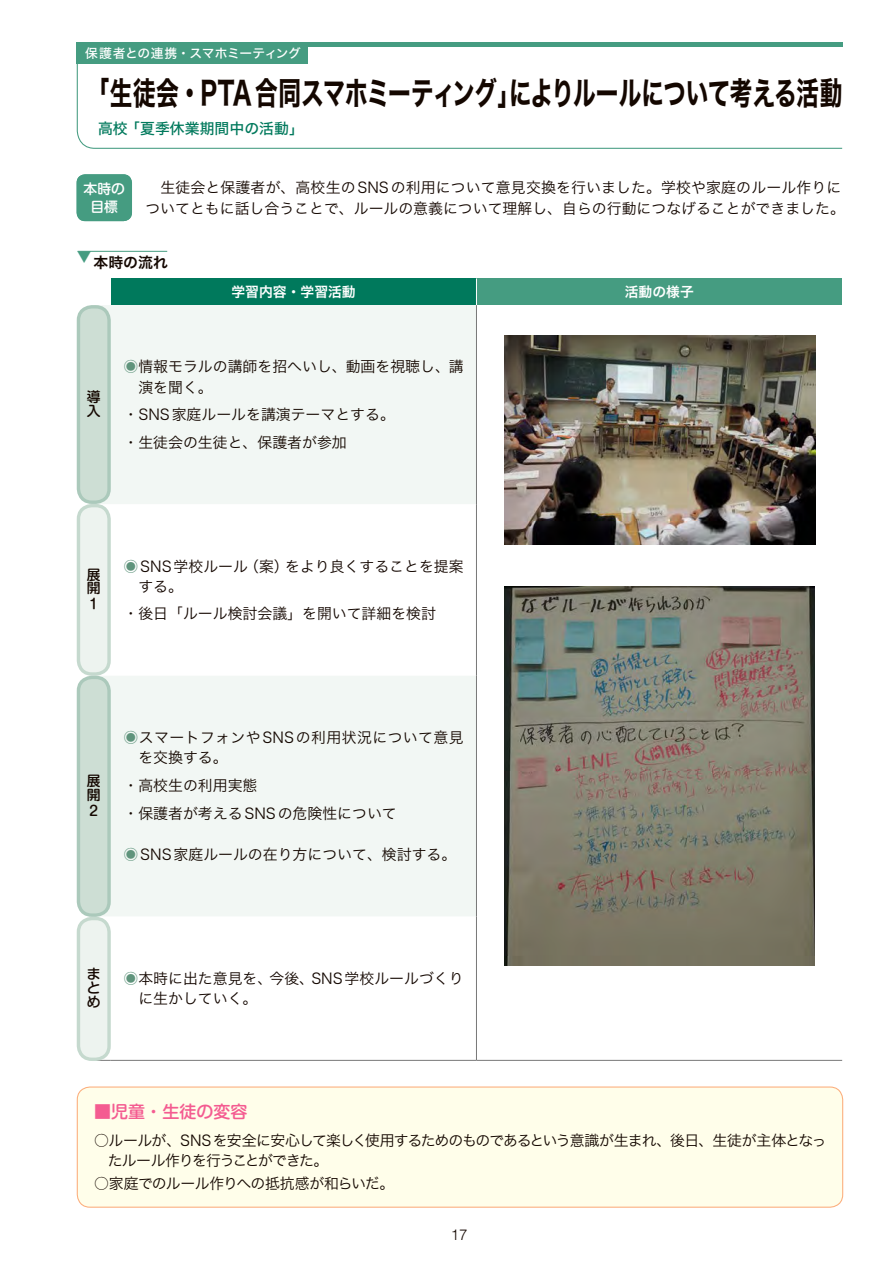
<style>
.page{position:relative;width:893px;height:1263px;background:#fff}
.page>*{position:absolute;margin:0;border:0;box-sizing:border-box;transform-origin:0 0}
.t1{font:31.95px "Hira Kaku Std N W7";letter-spacing:-.02em;color:#140700;scale:.71 1}
.t2{font:500 16.95px "Shin M Go Pr 6";color:#f45c91}
.t3{font:14.85px/20.2px "Hira Kaku Std N W3";color:#140700}
.t4{font:14.85px/19.2px "Hira Kaku Std N W3";letter-spacing:-.065em;color:#140700}
.t5{font:14.85px/20.2px "Hira Kaku Std N W3";letter-spacing:.025em;color:#140700}
.t6{font:14.85px "Hira Kaku Std N W3";letter-spacing:-.04em;color:#140700}
.t7{font:14.85px "Hira Kaku Std N W5";color:#00795c}
.t8{font:14.85px "Hira Kaku Std N W6";color:#140700}
.t9{font:300 14.85px "Helvetica";color:#140700}
.t10{font:13.8px "Hira Kaku Std N W6";color:#fff}
.t11{font:500 13.8px/13.8px "Shin M Go Pr 6";color:#140700}
.t12{font:500 13.8px/17px "Shin M Go Pr 6";color:#fff;text-align:center}
.t13{font:12.75px "Hira Kaku Std N W5";letter-spacing:-.025em;color:#fff}
.s1{color:#5f947c}
</style>
<div class="page">
<svg style="left:76px;top:42px;width:767px;height:107px"></svg>
<hr style="left:99px;top:43px;width:743px;height:4px;background:#459c81">
<div style="left:77px;top:1087px;width:766px;height:120px;background:#fffeea;border-radius:13px"></div>
<div style="left:77px;top:1086px;width:766px;height:122px;border:1px solid #fcad7b;border-radius:13px"></div>
<div style="left:77px;top:174px;width:55px;height:47px;background:#459c81;border-radius:9px"></div>
<div style="left:111px;top:279px;width:365px;height:26px;background:#00795c"></div>
<div style="left:476px;top:279px;width:366px;height:26px;background:#459c81"></div>
<svg style="left:101px;top:305px;width:375px;height:611px;fill:#f2f7f4"></svg>
<svg style="left:476px;top:279px;width:1px;height:26px"></svg>
<hr style="left:476px;top:305px;width:1px;height:199px;background:#787878">
<hr style="left:476px;top:504px;width:1px;height:172px;background:#787878">
<hr style="left:476px;top:676px;width:1px;height:240px;background:#787878">
<hr style="left:476px;top:916px;width:1px;height:144px;background:#787878">
<hr style="left:476px;top:1060px;width:366px;height:1px;background:#787878">
<hr style="left:111px;top:1060px;width:365px;height:1px;background:#787878">
<hr style="left:78px;top:251px;width:89px;height:1px;background:#459c81">
<div style="left:78px;top:506px;width:31px;height:168px;background:#edf3ef;border-radius:14px"></div>
<div style="left:77px;top:504px;width:34px;height:172px;border:3px solid #c5d9ce;border-radius:14px"></div>
<div style="left:78px;top:918px;width:31px;height:141px;background:#edf3ef;border-radius:14px"></div>
<div style="left:77px;top:917px;width:34px;height:144px;border:3px solid #c5d9ce;border-radius:14px"></div>
<div style="left:78px;top:677px;width:31px;height:238px;background:#cdded4;border-radius:14px"></div>
<div style="left:77px;top:676px;width:34px;height:241px;border:3px solid #abc9bb;border-radius:14px"></div>
<div style="left:78px;top:307px;width:31px;height:195px;background:#cdded4;border-radius:14px"></div>
<div style="left:77px;top:305px;width:34px;height:199px;border:3px solid #abc9bb;border-radius:14px"></div>
<img style="left:505px;top:336px;width:310px;height:208px">
<img style="left:504px;top:587px;width:311px;height:378px">
<div style="left:77px;top:43px;width:231px;height:21px;background:#459c81"></div>
<p class="t13" style="left:85px;top:43px;width:217px">保護者との連携・スマホミーティング</p>
<h1 class="t1" style="left:87px;top:68px;width:1066px">「生徒会・PTA 合同スマホミーティング」によりルールについて考える活動</h1>
<p class="t7" style="left:98px;top:117px;width:207px">高校「夏季休業期間中の活動」</p>
<p class="t12" style="left:84px;top:180px;width:43px">本時の目標</p>
<p class="t3" style="left:145px;top:176px;width:701px;line-height:21.3px">　生徒会と保護者が、高校生のSNSの利用について意見交換を行いました。学校や家庭のルール作りについてともに話し合うことで、ルールの意義について理解し、自らの行動につなげることができました。</p>
<p class="t8" style="left:77px;top:251px;width:93px"><sup>▼</sup>本時の流れ</p>
<p class="t10" style="left:231px;top:281px;width:126px">学習内容・学習活動</p>
<p class="t10" style="left:625px;top:281px;width:71px">活動の様子</p>
<p class="t11" style="left:87px;top:389px;width:15px">導入</p>
<p class="t3" style="left:138px;top:356px;width:327px;text-indent:-15px"><span class="s1">◉</span>情報モラルの講師を招へいし、動画を視聴し、講演を聞く。</p>
<p class="t3" style="left:124px;top:401px;width:273px;line-height:27.6px">・SNS家庭ルールを講演テーマとする。・生徒会の生徒と、保護者が参加</p>
<p class="t11" style="left:87px;top:567px;width:15px">展開</p>
<p class="t11" style="left:87px;top:596px;width:10px">１</p>
<p class="t3" style="left:138px;top:556px;width:327px;text-indent:-15px"><span class="s1">◉</span>SNS学校ルール（案）をより良くすることを提案する。</p>
<p class="t3" style="left:124px;top:604px;width:314px">・後日「ルール検討会議」を開いて詳細を検討</p>
<p class="t11" style="left:87px;top:773px;width:15px">展開</p>
<p class="t11" style="left:87px;top:803px;width:12px">２</p>
<p class="t5" style="left:138px;top:727px;width:327px;text-indent:-15px"><span class="s1">◉</span>スマートフォンやSNSの利用状況について意見を交換する。</p>
<p class="t3" style="left:124px;top:771px;width:275px;line-height:27.6px">・高校生の利用実態<br>・保護者が考えるSNSの危険性について</p>
<p class="t3" style="left:124px;top:844px;width:334px"><span class="s1">◉</span>SNS家庭ルールの在り方について、検討する。</p>
<p class="t11" style="left:87px;top:966px;width:15px;text-align:justify">まとめ</p>
<p class="t3" style="left:138px;top:968px;width:327px;text-indent:-15px"><span class="s1">◉</span>本時に出た意見を、今後、SNS学校ルールづくりに生かしていく。</p>
<p class="t2" style="left:94px;top:1098px;width:155px">■児童・生徒の変容</p>
<p class="t4" style="left:108px;top:1131px;width:720px;text-indent:-14px">○ルールが、SNSを安全に安心して楽しく使用するためのものであるという意識が生まれ、後日、生徒が主体となったルール作りを行うことができた。</p>
<p class="t6" style="left:94px;top:1172px;width:302px">○家庭でのルール作りへの抵抗感が和らいだ。</p>
<p class="t9" style="left:451px;top:1225px;width:18px">17</p>
</div>
